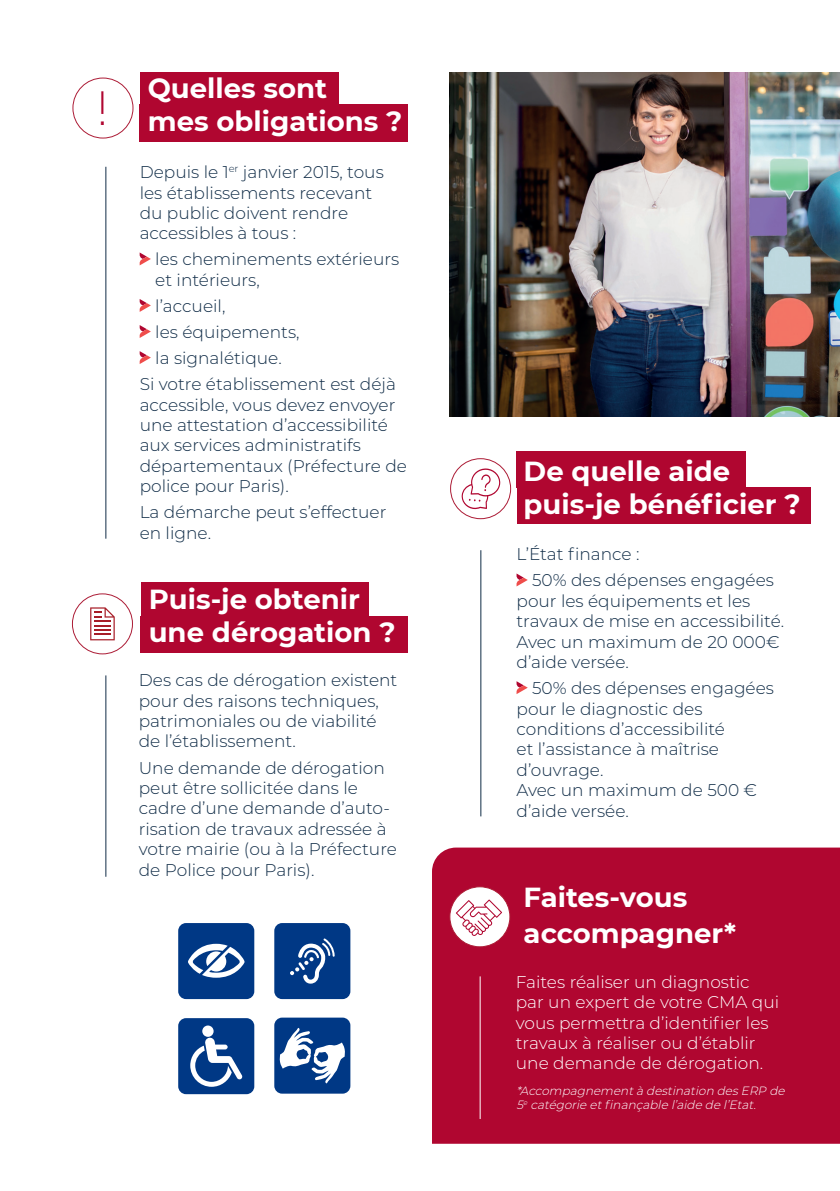
<style>
.page{position:relative;width:840px;height:1191px;background:#fff}
.page>*{position:absolute;margin:0;border:0;box-sizing:border-box;transform-origin:0 0}
.t1{font:47.4px "Roboto Slab";color:#b00630}
.t2{font:700 27.6px/33px "Montserrat";color:#fff}
.t3{font:300 17px/20.4px "Montserrat";color:#102c47}
.t4{font:300 17px/20.4px "Montserrat";color:#fff}
.t5{font:italic 300 12px/14.4px "Montserrat";color:#fff}
</style>
<div class="page">
<div style="left:141px;top:582px;width:228px;height:37px;background:#b00630"></div>
<div style="left:141px;top:616px;width:267px;height:37px;background:#b00630"></div>
<div style="left:432px;top:847px;width:407px;height:296px;background:#b00630"></div>
<svg style="left:139px;top:252px;width:12px;height:13px"></svg>
<svg style="left:139px;top:299px;width:12px;height:13px"></svg>
<svg style="left:139px;top:325px;width:12px;height:13px"></svg>
<svg style="left:139px;top:351px;width:12px;height:13px"></svg>
<div style="left:140px;top:72px;width:198px;height:32px;background:#b00630"></div>
<div style="left:140px;top:104px;width:268px;height:37px;background:#b00630"></div>
<img style="left:449px;top:72px;width:390px;height:345px">
<div style="left:72px;top:593px;width:61px;height:61px;border:1px solid #ac1c36;border-radius:50%"></div>
<svg style="left:90px;top:607px;width:25px;height:33px"></svg>
<hr style="left:105px;top:675px;width:1px;height:201px;background:#102c47">
<hr style="left:105px;top:167px;width:1px;height:371px;background:#102c47">
<div style="left:73px;top:78px;width:60px;height:60px;border:1px solid #ac1c36;border-radius:50%"></div>
<svg style="left:516px;top:573px;width:11px;height:13px"></svg>
<svg style="left:516px;top:681px;width:11px;height:13px"></svg>
<hr style="left:480px;top:550px;width:1px;height:266px;background:#102c47">
<div style="left:516px;top:451px;width:229px;height:37px;background:#b00630"></div>
<div style="left:516px;top:487px;width:294px;height:37px;background:#b00630"></div>
<div style="left:450px;top:458px;width:60px;height:61px;border:1px solid #ac1c36;border-radius:50%"></div>
<svg style="left:461px;top:468px;width:39px;height:41px"></svg>
<div style="left:515px;top:880px;width:184px;height:36px;background:#b00630"></div>
<hr style="left:479px;top:976px;width:1px;height:143px;background:#fff">
<div style="left:449px;top:886px;width:60px;height:60px;background:#fff;border-radius:50%"></div>
<div style="left:449px;top:886px;width:61px;height:61px;border:1px solid #ac1c36;border-radius:50%"></div>
<div style="left:515px;top:916px;width:230px;height:36px;background:#b00630"></div>
<svg style="left:455px;top:899px;width:47px;height:37px"></svg>
<div style="left:274px;top:923px;width:76px;height:76px;background:#003885;border-radius:8px"></div>
<svg style="left:290px;top:938px;width:44px;height:45px"></svg>
<div style="left:178px;top:923px;width:76px;height:76px;background:#003885;border-radius:8px"></div>
<svg style="left:188px;top:943px;width:56px;height:34px"></svg>
<div style="left:178px;top:1018px;width:76px;height:76px;background:#003885;border-radius:8px"></div>
<div style="left:202px;top:1025px;width:11px;height:11px;background:#fff;border-radius:50%"></div>
<svg style="left:190px;top:1037px;width:52px;height:49px"></svg>
<div style="left:274px;top:1017px;width:76px;height:76px;background:#003885;border-radius:8px"></div>
<svg style="left:279px;top:1028px;width:66px;height:55px"></svg>
<p class="t1" style="left:98px;top:75px;width:12px">!</p>
<p class="t2" style="left:148px;top:71px;width:181px">Quelles sont</p>
<p class="t2" style="left:148px;top:103px;width:256px">mes obligations ?</p>
<p class="t3" style="left:140px;top:161px;width:245px">Depuis le 1<sup>er</sup> janvier 2015, tous les établissements recevant du public doivent rendre accessibles à tous :</p>
<p class="t3" style="left:155px;top:249px;width:245px">les cheminements extérieurs et intérieurs,</p>
<p class="t3" style="left:155px;top:295px;width:72px">l’accueil,</p>
<p class="t3" style="left:155px;top:321px;width:146px">les équipements,</p>
<p class="t3" style="left:155px;top:347px;width:128px">la signalétique.</p>
<p class="t3" style="left:140px;top:373px;width:269px">Si votre établissement est déjà accessible, vous devez envoyer une attestation d’accessibilité aux services administratifs départementaux (Préfecture de police pour Paris).</p>
<p class="t3" style="left:140px;top:501px;width:248px">La démarche peut s’effectuer en ligne.</p>
<p class="t2" style="left:149px;top:581px;width:248px">Puis-je obtenir une dérogation ?</p>
<p class="t3" style="left:139px;top:669px;width:260px">Des cas de dérogation existent pour des raisons techniques, patrimoniales ou de viabilité de l’établissement.</p>
<p class="t3" style="left:139px;top:756px;width:259px">Une demande de dérogation peut être sollicitée dans le cadre d’une demande d’auto&shy;risation de travaux adressée à votre mairie (ou à la Préfecture de Police pour Paris).</p>
<p class="t2" style="left:523px;top:453px;width:278px">De quelle aide puis-je bénéficier ?</p>
<p class="t3" style="left:516px;top:543px;width:124px">L’État finance :</p>
<p class="t3" style="left:516px;top:569px;width:269px;text-indent:16px">50% des dépenses engagées pour les équipements et les travaux de mise en accessibilité.</p>
<p class="t3" style="left:516px;top:631px;width:264px">Avec un maximum de 20 000€ d’aide versée.</p>
<p class="t3" style="left:516px;top:677px;width:259px;text-indent:16px">50% des dépenses engagées pour le diagnostic des conditions d’accessibilité<br>et l’assistance à maîtrise d’ouvrage.</p>
<p class="t3" style="left:516px;top:779px;width:242px">Avec un maximum de 500 € d’aide versée.</p>
<p class="t2" style="left:523px;top:879px;width:165px">Faites-vous</p>
<p class="t2" style="left:523px;top:915px;width:214px">accompagner*</p>
<p class="t4" style="left:515px;top:971px;width:265px">Faites réaliser un diagnostic par un expert de votre CMA qui vous permettra d’identifier les travaux à réaliser ou d’établir une demande de dérogation.</p>
<p class="t5" style="left:516px;top:1082px;width:273px">*Accompagnementà destination desERP de<br>5<sup>e</sup> catégorie etfinançable l’aide de l’Etat.</p>
</div>
